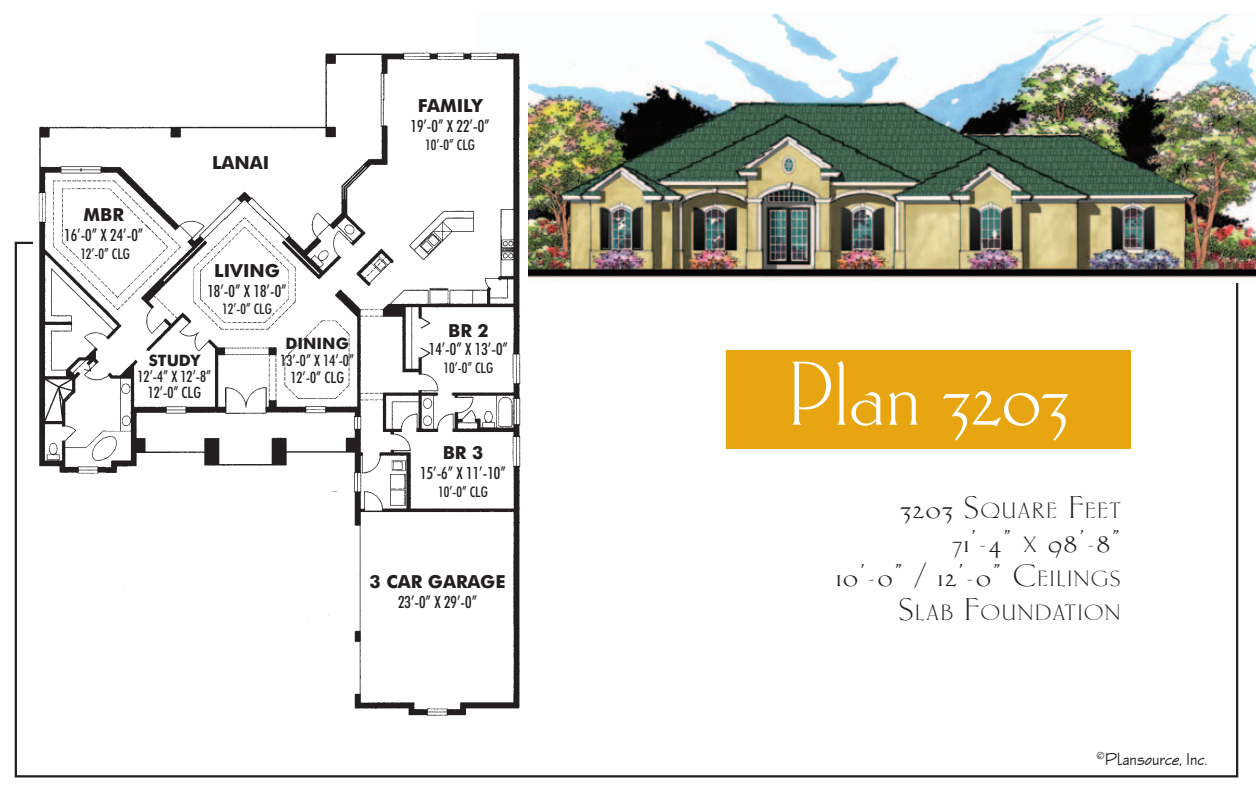
<style>
.page{position:relative;width:1256px;height:791px;background:#fff}
.page>*{position:absolute;margin:0;border:0;box-sizing:border-box;transform-origin:0 0}
.t1{font:94.5px "Carlton Let Plain";letter-spacing:.01em;color:#fff}
.t2{font:32.62px/33.8px "Carlton Let Plain";letter-spacing:.05em;color:#231f20;text-align:right;scale:1.1 1}
.t3{font:22.72px "Carlton Let Plain";letter-spacing:.07em;color:#231f20;scale:1.1 1}
.t4{font:700 18px "Futura BT";color:#231f20}
.t5{font:18px "Enviro D";color:#231f20}
.t6{font:500 condensed 16.88px "Futura BT";color:#231f20}
.t7{font:500 condensed 15.75px/15.8px "Futura BT";color:#231f20;text-align:center}
.t8{font:700 15.75px "Futura BT";color:#231f20}
.t9{font:500 condensed 14.62px "Futura BT";color:#231f20}
.s1{font-size:32.62px}
.s2{font-size:22.72px}
</style>
<div class="page">
<img style="left:528px;top:15px;width:728px;height:264px">
<div style="left:726px;top:350px;width:405px;height:99px;background:#e7a512"></div>
<img style="left:38px;top:52px;width:483px;height:663px">
<hr style="left:79px;top:790px;width:404px;height:1px;background:#e7a512">
<p class="t4" style="left:84px;top:204px;width:42px">MBR</p>
<p class="t6" style="left:64px;top:225px;width:81px">16’-0” X 24’-0”</p>
<p class="t9" style="left:80px;top:245px;width:51px">12’-0” CLG</p>
<p class="t4" style="left:212px;top:151px;width:59px">LANAI</p>
<p class="t4" style="left:214px;top:259px;width:67px">LIVING</p>
<p class="t6" style="left:207px;top:280px;width:81px">18’-0” X 18’-0”</p>
<p class="t9" style="left:222px;top:300px;width:51px">12’-0” CLG</p>
<p class="t8" style="left:149px;top:351px;width:53px">STUDY</p>
<p class="t7" style="left:137px;top:368px;width:75px">12’-4” X 12’-8”<br>12’-0” CLG</p>
<p class="t8" style="left:285px;top:334px;width:65px">DINING</p>
<p class="t7" style="left:280px;top:352px;width:75px;line-height:16.9px">13’-0” X 14’-0”<br>12’-0” CLG</p>
<p class="t4" style="left:418px;top:95px;width:66px">FAMILY</p>
<p class="t6" style="left:410px;top:116px;width:81px">19’-0” X 22’-0”</p>
<p class="t9" style="left:425px;top:136px;width:51px">10’-0” CLG</p>
<p class="t4" style="left:448px;top:320px;width:42px">BR 2</p>
<p class="t6" style="left:429px;top:339px;width:81px">14’-0” X 13’-0”</p>
<p class="t9" style="left:443px;top:359px;width:51px">10’-0” CLG</p>
<p class="t4" style="left:443px;top:441px;width:42px">BR 3</p>
<p class="t6" style="left:420px;top:463px;width:87px">15’-6” X 11’-10”</p>
<p class="t9" style="left:438px;top:482px;width:51px">10’-0” CLG</p>
<p class="t4" style="left:369px;top:570px;width:138px">3 CAR GARAGE</p>
<p class="t6" style="left:398px;top:592px;width:81px">23’-0” X 29’-0”</p>
<h1 class="t1" style="left:787px;top:347px;width:282px">Plan 3203</h1>
<h3 class="t3" style="left:900px;top:499px;width:201px"><span class="s1">3203 S</span>QUARE <span class="s1">F</span>EET</h3>
<h2 class="t2" style="left:836px;top:525px;width:260px">71’-4” <span class="s2">X</span> 98’-8”<br>10’-0” / 12’-0” C<span class="s2">EILINGS</span></h2>
<h3 class="t3" style="left:898px;top:601px;width:203px"><span class="s1">S</span>LAB <span class="s1">F</span>OUNDATION</h3>
<p class="t5" style="left:1096px;top:748px;width:112px"><sup>©</sup>Plansource, Inc.</p>
</div>
